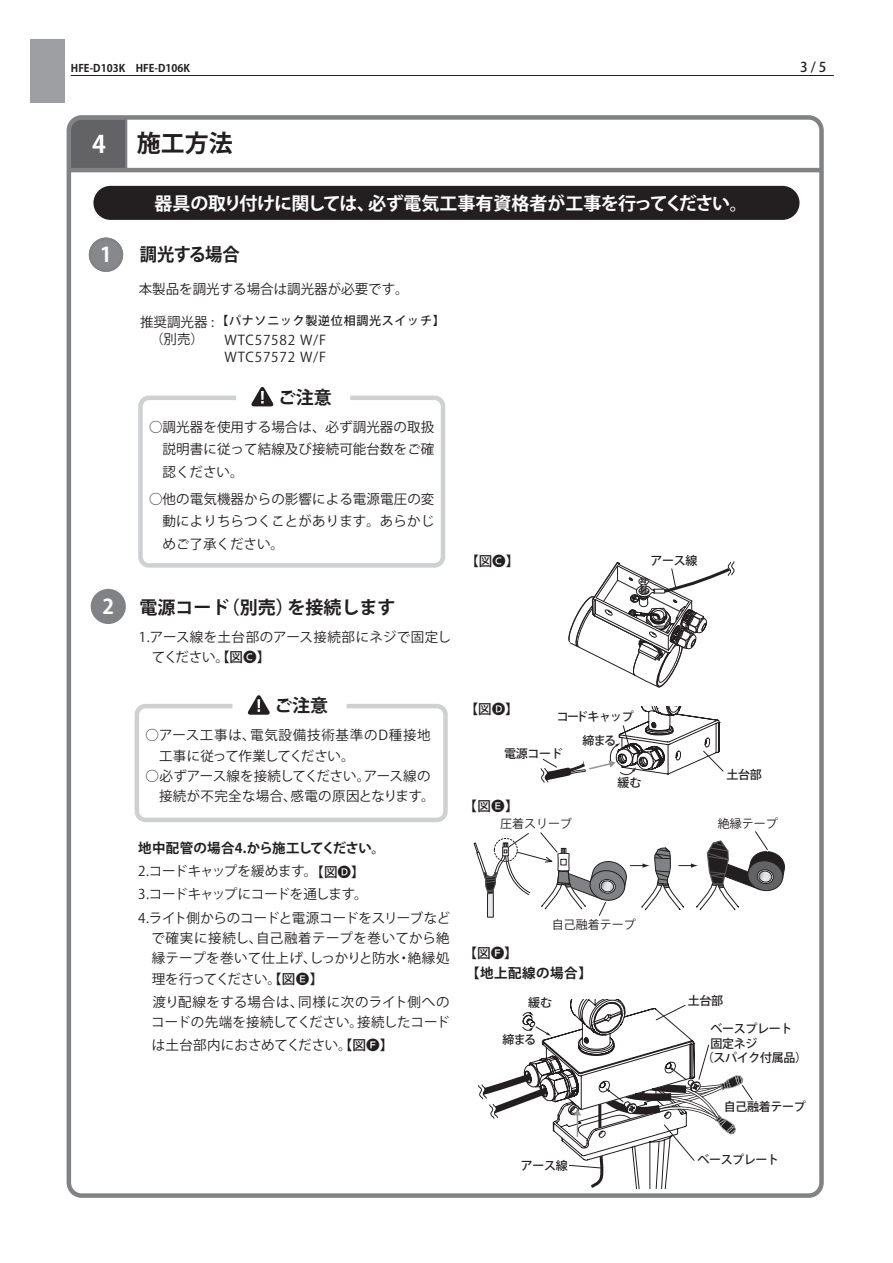
<style>
.page{position:relative;width:893px;height:1263px;background:#fff}
.page>*{position:absolute;margin:0;border:0;box-sizing:border-box;transform-origin:0 0}
.t1{font:700 24px "Koz Go Pro";color:#231f20}
.t2{font:700 24px "Koz Go Pro";color:#fff}
.t3{font:700 20.25px "Koz Go Pro";color:#fff}
.t4{font:700 18px "Koz Go Pro";letter-spacing:-.02em;color:#fff}
.t5{font:700 18px "Koz Go Pro";color:#231f20}
.t6{font:700 18px "Koz Go Pro";color:#231f20;scale:.96 1}
.t7{font:13.5px/20.2px "Koz Go Pro";letter-spacing:.005em;color:#231f20;text-align:justify}
.t8{font:13.5px/23.2px "Koz Go Pro";letter-spacing:-.025em;color:#231f20}
.t9{font:13.5px/20.2px "Koz Go Pro";letter-spacing:.03em;color:#231f20}
.t10{font:13.5px/20.2px "Koz Go Pro";letter-spacing:.025em;color:#231f20}
.t11{font:13.5px/17px "Koz Go Pro";letter-spacing:.06em;color:#231f20}
.t12{font:700 13.5px "Koz Go Pro";letter-spacing:-.015em;color:#231f20}
.t13{font:500 13.5px "Koz Go Pro";color:#231f20}
.t14{font:700 13.5px "Koz Go Pro";letter-spacing:.025em;color:#231f20}
.t15{font:500 13.5px "Koz Go Pr 6 N";color:#231f20}
.t16{font:500 12px "Koz Go Pro";letter-spacing:-.03em;color:#231f20}
.t17{font:12px "Koz Go Pro";color:#231f20}
.t18{font:500 12px "Koz Go Pro";letter-spacing:.06em;color:#231f20}
.t19{font:500 12px "Koz Go Pro";letter-spacing:-.06em;color:#231f20}
.t20{font:700 10.5px "Koz Go Pro";color:#231f20}
.s1{font-weight:500}
.s2{font-family:"Koz Go Pr 6 N"}
.s3{font-family:"Koz Go Pr 6 N";font-weight:500}
.s4{font-family:"Koz Go Pr 6 N";font-weight:400}
</style>
<div class="page">
<div style="left:30px;top:39px;width:34px;height:64px;background:#9d9fa2"></div>
<hr style="left:71px;top:75px;width:763px;height:1px;background:#231f20">
<div style="left:72px;top:120px;width:56px;height:48px;background:#636366"></div>
<div style="left:67px;top:115px;width:757px;height:1083px;border:4px solid #808285;border-radius:13px"></div>
<hr style="left:69px;top:168px;width:752px;height:4px;background:#808285">
<div style="left:91px;top:589px;width:35px;height:35px;background:#808285;border-radius:50%"></div>
<div style="left:93px;top:186px;width:706px;height:34px;background:#231f20;border-radius:17px"></div>
<svg style="left:247px;top:695px;width:23px;height:20px"></svg>
<div style="left:135px;top:704px;width:313px;height:118px;border:4px solid #cfd0d2;border-radius:9px"></div>
<div style="left:487px;top:884px;width:6px;height:33px;border:1px solid #231f20"></div>
<svg style="left:474px;top:831px;width:311px;height:85px"></svg>
<svg style="left:540px;top:706px;width:184px;height:77px"></svg>
<svg style="left:568px;top:561px;width:167px;height:126px"></svg>
<svg style="left:478px;top:1000px;width:275px;height:189px"></svg>
<div style="left:90px;top:239px;width:32px;height:32px;background:#86888b;border-radius:50%"></div>
<div style="left:89px;top:238px;width:34px;height:34px;border:2px solid #808285;border-radius:50%"></div>
<svg style="left:251px;top:386px;width:23px;height:20px"></svg>
<div style="left:138px;top:396px;width:307px;height:172px;border:4px solid #cfd0d2;border-radius:9px"></div>
<p class="t20" style="left:71px;top:62px;width:121px">HFE-D103K　HFE-D106K</p>
<p class="t13" style="left:800px;top:59px;width:28px">3 / 5</p>
<h1 class="t2" style="left:92px;top:129px;width:15px">4</h1>
<h1 class="t1" style="left:137px;top:128px;width:98px">施工方法</h1>
<h3 class="t4" style="left:155px;top:191px;width:595px">器具の取り付けに関しては、必ず電気工事有資格者が工事を行ってください。</h3>
<h2 class="t3" style="left:100px;top:242px;width:13px">1</h2>
<h3 class="t6" style="left:140px;top:243px;width:106px">調光する場合</h3>
<p class="t7" style="left:139px;top:279px;width:271px">本製品を調光する場合は調光器が必要です。</p>
<p class="t7" style="left:140px;top:314px;width:75px;line-height:17px;text-align:center">推奨調光器 :（別売）</p>
<p class="t18" style="left:216px;top:313px;width:230px">【パナソニック製逆位相調光スイッチ】</p>
<p class="t11" style="left:224px;top:332px;width:103px">WTC57582 W/F<br>WTC57572 W/F</p>
<h3 class="t5" style="left:278px;top:386px;width:55px">ご注意</h3>
<p class="t7" style="left:163px;top:416px;width:273px;line-height:22.5px;text-indent:-14px">○調光器を使用する場合は、必ず調光器の取扱説明書に従って結線及び接続可能台数をご確認ください。</p>
<p class="t7" style="left:163px;top:488px;width:273px;line-height:22.5px;text-indent:-14px">○他の電気機器からの影響による電源電圧の変動によりちらつくことがあります。あらかじめご了承ください。</p>
<h2 class="t3" style="left:102px;top:594px;width:13px">2</h2>
<h3 class="t5" style="left:139px;top:596px;width:257px">電源コード（別売）を接続します</h3>
<p class="t10" style="left:152px;top:627px;width:301px;text-indent:-13px">1.アース線を土台部のアース接続部にネジで固定してください。<span class="s1">【図</span><span class="s2">C</span><span class="s1">】</span></p>
<h3 class="t5" style="left:275px;top:694px;width:55px">ご注意</h3>
<p class="t9" style="left:159px;top:726px;width:273px;text-indent:-14px">○アース工事は、電気設備技術基準のD種接地工事に従って作業してください。</p>
<p class="t7" style="left:145px;top:766px;width:291px;text-align:right">○必ずアース線を接続してください。アース線の接続が不完全な場合、感電の原因となります。</p>
<p class="t12" style="left:138px;top:839px;width:248px">地中配管の場合4.から施工してください。</p>
<p class="t8" style="left:138px;top:860px;width:314px">2.コードキャップを緩めます。<br>3.コードキャップにコードを通します。<br>4.ライト側からのコードと電源コードをスリーブなど</p>
<p class="t7" style="left:151px;top:928px;width:300px">で確実に接続し、自己融着テープを巻いてから絶縁テープを巻いて仕上げ、しっかりと防水・絶縁処理を行ってください。<span class="s1">【図</span><span class="s2">E</span><span class="s1">】</span></p>
<p class="t7" style="left:138px;top:992px;width:313px;text-align:right">　渡り配線をする場合は、同様に次のライト側へのコードの先端を接続してください。接続したコード</p>
<p class="t7" style="left:152px;top:1035px;width:243px">は土台部内におさめてください。<span class="s3">【図F】</span></p>
<p class="t13" style="left:311px;top:863px;width:55px">【図<span class="s4">D</span>】</p>
<p class="t13" style="left:465px;top:553px;width:55px">【図<span class="s4">C</span>】</p>
<p class="t16" style="left:650px;top:553px;width:48px">アース線</p>
<p class="t13" style="left:465px;top:700px;width:55px">【図<span class="s4">D</span>】</p>
<p class="t19" style="left:557px;top:709px;width:79px">コードキャップ</p>
<p class="t16" style="left:504px;top:746px;width:60px">電源コード</p>
<p class="t13" style="left:464px;top:797px;width:56px">【図<span class="s4">E</span>】</p>
<p class="t17" style="left:500px;top:816px;width:73px">圧着スリーブ</p>
<p class="t16" style="left:582px;top:733px;width:35px">締まる</p>
<p class="t16" style="left:618px;top:775px;width:25px">緩む</p>
<p class="t15" style="left:464px;top:946px;width:56px">【図F】</p>
<p class="t17" style="left:552px;top:917px;width:85px">自己融着テープ</p>
<p class="t14" style="left:466px;top:964px;width:127px">【地上配線の場合】</p>
<p class="t16" style="left:528px;top:995px;width:25px">緩む</p>
<p class="t16" style="left:503px;top:1031px;width:35px">締まる</p>
<p class="t16" style="left:521px;top:1158px;width:48px">アース線</p>
<p class="t16" style="left:726px;top:767px;width:37px">土台部</p>
<p class="t17" style="left:718px;top:816px;width:61px">絶縁テープ</p>
<p class="t16" style="left:688px;top:993px;width:37px">土台部</p>
<p class="t16" style="left:711px;top:1021px;width:83px">ベースプレート</p>
<p class="t16" style="left:711px;top:1035px;width:48px">固定ネジ</p>
<p class="t16" style="left:702px;top:1050px;width:107px">（スパイク付属品）</p>
<p class="t16" style="left:724px;top:1099px;width:83px">自己融着テープ</p>
<p class="t16" style="left:697px;top:1152px;width:83px">ベースプレート</p>
</div>
